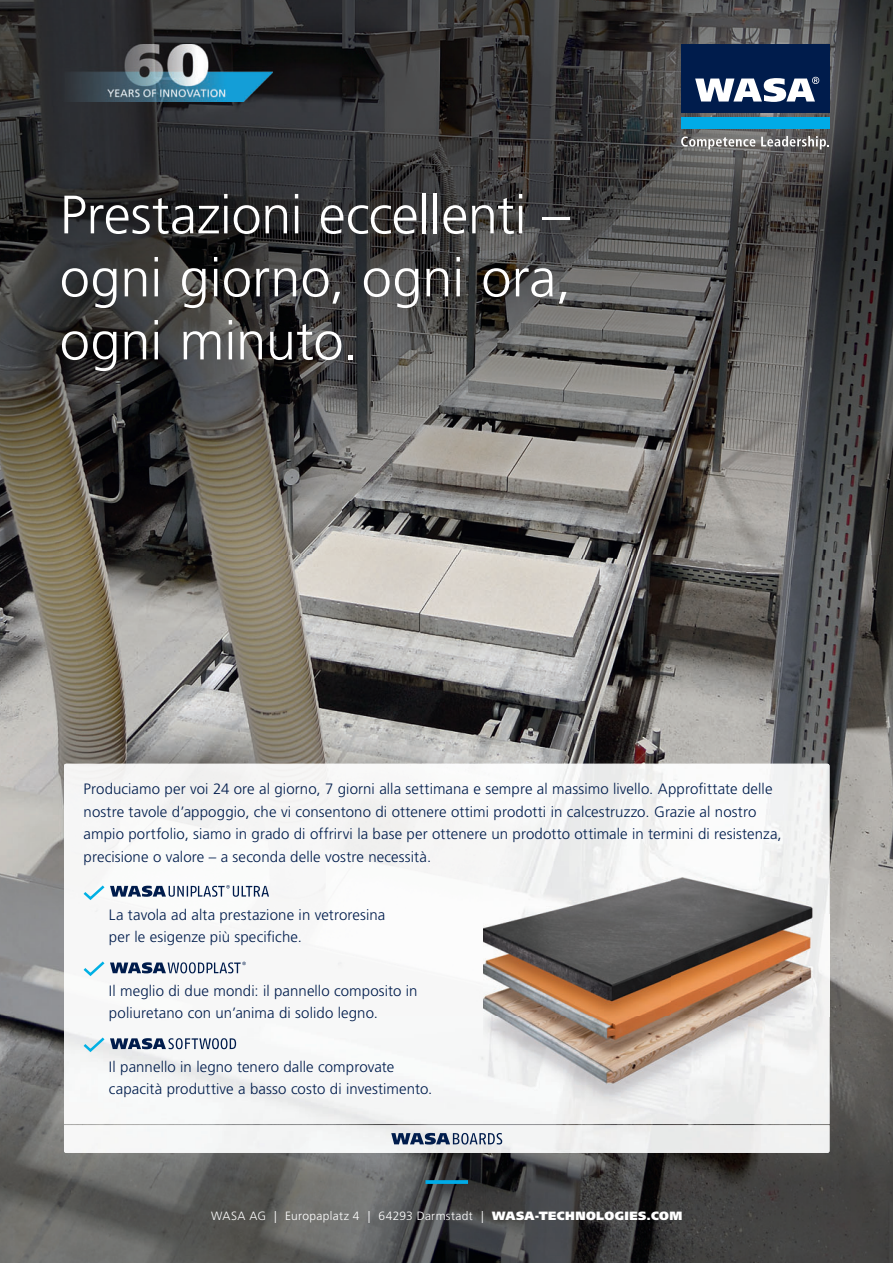
<style>
.page{position:relative;width:893px;height:1263px;background:#fff}
.page>*{position:absolute;margin:0;border:0;box-sizing:border-box;transform-origin:0 0}
.t1{font:300 54px/63px "Frutiger LT Pro";letter-spacing:-.005em;color:#fff;text-align:justify}
.t2{font:300 15px/22.5px "Frutiger LT Pro";letter-spacing:.005em;color:#001c4c}
.t3{font:300 12px "Frutiger LT Pro";letter-spacing:.025em;color:#fff}
.s1{font-weight:900}
</style>
<div class="page">
<img style="left:0;top:554px;width:893px;height:462px">
<img style="left:0;top:0;width:602px;height:554px">
<img style="left:602px;top:260px;width:291px;height:294px">
<img style="left:0;top:1016px;width:82px;height:247px">
<img style="left:811px;top:1016px;width:82px;height:247px">
<img style="left:82px;top:1153px;width:729px;height:110px">
<img style="left:564px;top:0;width:329px;height:260px">
<svg style="left:681px;top:136px;width:74px;height:13px"></svg>
<svg style="left:761px;top:136px;width:68px;height:13px"></svg>
<div style="left:681px;top:44px;width:148px;height:69px;background:#001c4c"></div>
<div style="left:681px;top:118px;width:148px;height:11px;background:#00abe7"></div>
<svg style="left:695px;top:77px;width:124px;height:25px"></svg>
<img style="left:60px;top:44px;width:212px;height:58px">
<img style="left:64px;top:764px;width:459px;height:252px">
<img style="left:523px;top:764px;width:306px;height:151px">
<img style="left:813px;top:915px;width:16px;height:101px">
<img style="left:64px;top:1016px;width:765px;height:137px">
<svg style="left:425px;top:1180px;width:43px;height:4px"></svg>
<img style="left:483px;top:878px;width:330px;height:235px">
<svg style="left:81px;top:883px;width:188px;height:19px"></svg>
<svg style="left:81px;top:959px;width:165px;height:19px"></svg>
<svg style="left:81px;top:1035px;width:155px;height:19px"></svg>
<svg style="left:391px;top:1133px;width:111px;height:11px"></svg>
<h1 class="t1" style="left:60px;top:187px;width:513px">Prestazioni eccellenti – ogni giorno, ogni ora, ogni minuto.</h1>
<p class="t2" style="left:84px;top:779px;width:700px">Produciamo per voi 24 ore al giorno, 7 giorni alla settimana e sempre al massimo livello. Approfittate delle nostre tavole d’appoggio, che vi consentono di ottenere ottimi prodotti in calcestruzzo. Grazie al nostro ampio portfolio, siamo in grado di offrirvi la base per ottenere un prodotto ottimale in termini di resistenza, precisione o valore – a seconda delle vostre necessità.</p>
<p class="t2" style="left:109px;top:904px;width:278px">La tavola ad alta prestazione in vetroresina per le esigenze più specifiche.</p>
<p class="t2" style="left:109px;top:980px;width:310px">Il meglio di due mondi: il pannello composito in poliuretano con un’anima di solido legno.</p>
<p class="t2" style="left:109px;top:1056px;width:325px">Il pannello in legno tenero dalle comprovate capacità produttive a basso costo di investimento.</p>
<p class="t3" style="left:211px;top:1211px;width:473px">WASA AG | Europaplatz 4 | 64293 Darmstadt | <span class="s1">WASA-TECHNOLOGIES.COM</span></p>
</div>
